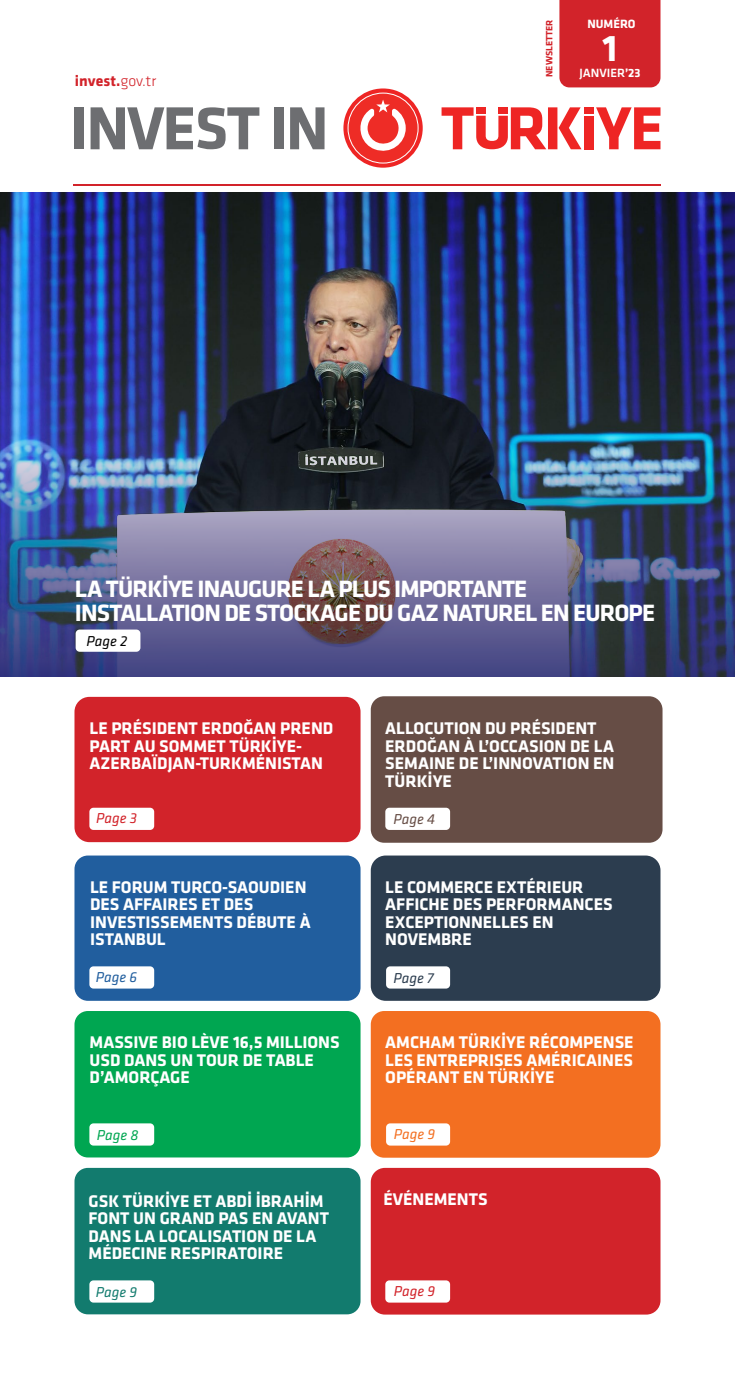
<style>
.page{position:relative;width:735px;height:1389px;background:#fff}
.page>*{position:absolute;margin:0;border:0;box-sizing:border-box;transform-origin:0 0}
.t1{font:700 38.5px "Klavika";color:#fff}
.t2{font:700 24.5px/24.5px "Klavika";letter-spacing:-.035em;color:#fff}
.t3{font:700 17.5px/17.5px "Klavika";color:#fff}
.t4{font:700 15.75px "Klavika";color:#d2232a}
.t5{font:italic 14.88px "Klavika";color:#d2232a}
.t6{font:italic 14.88px "Klavika";color:#664d45}
.t7{font:italic 14.88px "Klavika";color:#00a651}
.t8{font:italic 14.88px "Klavika";color:#f36f21}
.t9{font:italic 14.88px "Klavika";color:#215e9e}
.t10{font:italic 14.88px "Klavika";color:#2c3d4f}
.t11{font:italic 14.88px "Klavika";color:#127b6e}
.t12{font:italic 14.88px "Klavika";color:#000}
.t13{font:500 12.42px "Klavika";color:#fff}
.t14{font:700 12.42px "Klavika";color:#fff}
.t15{font:700 9.62px "Klavika";color:#d2232a}
.s1{font-weight:300}
.s2{font-weight:700}
</style>
<div class="page">
<img style="left:0;top:192px;width:734px;height:233px">
<div style="left:559px;top:0;width:101px;height:87px;background:#d2232a"></div>
<hr style="left:74px;top:185px;width:586px;height:1px;background:#d2232a">
<div style="left:74px;top:107px;width:10px;height:42px;background:#6d6e71"></div>
<svg style="left:90px;top:107px;width:169px;height:42px"></svg>
<div style="left:274px;top:107px;width:9px;height:42px;background:#6d6e71"></div>
<svg style="left:290px;top:107px;width:34px;height:42px"></svg>
<svg style="left:596px;top:107px;width:64px;height:42px"></svg>
<svg style="left:441px;top:107px;width:140px;height:42px"></svg>
<div style="left:583px;top:116px;width:10px;height:33px;background:#ee2524"></div>
<div style="left:583px;top:107px;width:10px;height:7px;background:#ee2524"></div>
<svg style="left:343px;top:88px;width:79px;height:80px"></svg>
<div style="left:74px;top:697px;width:286px;height:145px;background:#d2232a;border-radius:15px"></div>
<div style="left:370px;top:856px;width:290px;height:145px;background:#2c3d4f;border-radius:15px"></div>
<div style="left:74px;top:1011px;width:286px;height:146px;background:#00a651;border-radius:13px"></div>
<div style="left:74px;top:1168px;width:286px;height:146px;background:#127b6e;border-radius:13px"></div>
<div style="left:370px;top:696px;width:292px;height:147px;background:#664d45;border-radius:13px"></div>
<div style="left:89px;top:808px;width:65px;height:22px;background:#fff;border-radius:4px"></div>
<div style="left:385px;top:808px;width:65px;height:22px;background:#fff;border-radius:4px"></div>
<div style="left:370px;top:1011px;width:290px;height:147px;background:#f36f21;border-radius:13px"></div>
<div style="left:370px;top:1168px;width:290px;height:147px;background:#d2232a;border-radius:14px"></div>
<div style="left:89px;top:1123px;width:65px;height:23px;background:#fff;border-radius:4px"></div>
<div style="left:89px;top:1280px;width:65px;height:23px;background:#fff;border-radius:4px"></div>
<div style="left:386px;top:1123px;width:64px;height:23px;background:#fff;border-radius:4px"></div>
<div style="left:74px;top:856px;width:286px;height:145px;background:#215e9e;border-radius:13px"></div>
<div style="left:386px;top:966px;width:64px;height:23px;background:#fff;border-radius:4px"></div>
<div style="left:89px;top:966px;width:65px;height:23px;background:#fff;border-radius:4px"></div>
<div style="left:385px;top:1280px;width:65px;height:23px;background:#fff;border-radius:4px"></div>
<img style="left:0;top:425px;width:734px;height:251px">
<div style="left:76px;top:630px;width:64px;height:22px;background:#fff;border-radius:4px"></div>
<p class="t4" style="left:75px;top:72px;width:83px">invest.<span class="s1">gov.tr</span></p>
<p class="t15" style="left:544px;top:77px;width:59px;rotate:-90deg">NEWSLETTER</p>
<p class="t14" style="left:587px;top:17px;width:50px">NUMÉRO</p>
<h1 class="t1" style="left:602px;top:28px;width:16px">1</h1>
<p class="t13" style="left:579px;top:66px;width:63px">JANVIER<span class="s2">’23</span></p>
<h2 class="t2" style="left:75px;top:577px;width:581px">LA TÜRKİYE INAUGURE LA PLUS IMPORTANTE<br>INSTALLATION DE STOCKAGE DU GAZ NATUREL EN EUROPE</h2>
<p class="t12" style="left:86px;top:632px;width:42px">Page 2</p>
<p class="t3" style="left:90px;top:720px;width:245px">LE PRÉSIDENT ERDOĞAN PREND<br>PART AU SOMMET TÜRKİYE-<br>AZERBAÏDJAN-TURKMÉNISTAN</p>
<p class="t3" style="left:385px;top:720px;width:230px">ALLOCUTION DU PRÉSIDENT<br>ERDOĞAN À L’OCCASION DE LA<br>SEMAINE DE L’INNOVATION EN<br>TÜRKİYE</p>
<p class="t5" style="left:96px;top:809px;width:42px">Page 3</p>
<p class="t6" style="left:393px;top:810px;width:43px">Page 4</p>
<p class="t3" style="left:90px;top:879px;width:222px">LE FORUM TURCO-SAOUDIEN<br>DES AFFAIRES ET DES<br>INVESTISSEMENTS DÉBUTE À<br>ISTANBUL</p>
<p class="t3" style="left:385px;top:879px;width:229px">LE COMMERCE EXTÉRIEUR<br>AFFICHE DES PERFORMANCES<br>EXCEPTIONNELLES EN<br>NOVEMBRE</p>
<p class="t9" style="left:96px;top:968px;width:43px">Page 6</p>
<p class="t10" style="left:393px;top:969px;width:42px">Page 7</p>
<p class="t3" style="left:90px;top:1034px;width:251px">MASSIVE BIO LÈVE 16,5 MILLIONS<br>USD DANS UN TOUR DE TABLE<br>D’AMORÇAGE</p>
<p class="t3" style="left:385px;top:1034px;width:249px;text-align:justify">AMCHAM TÜRKİYE RÉCOMPENSE LES ENTREPRISES AMÉRICAINES OPÉRANT EN TÜRKİYE</p>
<p class="t7" style="left:97px;top:1126px;width:43px">Page 8</p>
<p class="t8" style="left:393px;top:1125px;width:43px">Page 9</p>
<p class="t3" style="left:89px;top:1192px;width:236px">GSK TÜRKİYE ET ABDİ İBRAHİM</p>
<p class="t3" style="left:383px;top:1191px;width:105px">ÉVÉNEMENTS</p>
<p class="t3" style="left:89px;top:1210px;width:242px">FONT UN GRAND PAS EN AVANT<br>DANS LA LOCALISATION DE LA<br>MÉDECINE RESPIRATOIRE</p>
<p class="t11" style="left:96px;top:1283px;width:43px">Page 9</p>
<p class="t5" style="left:393px;top:1282px;width:43px">Page 9</p>
</div>
